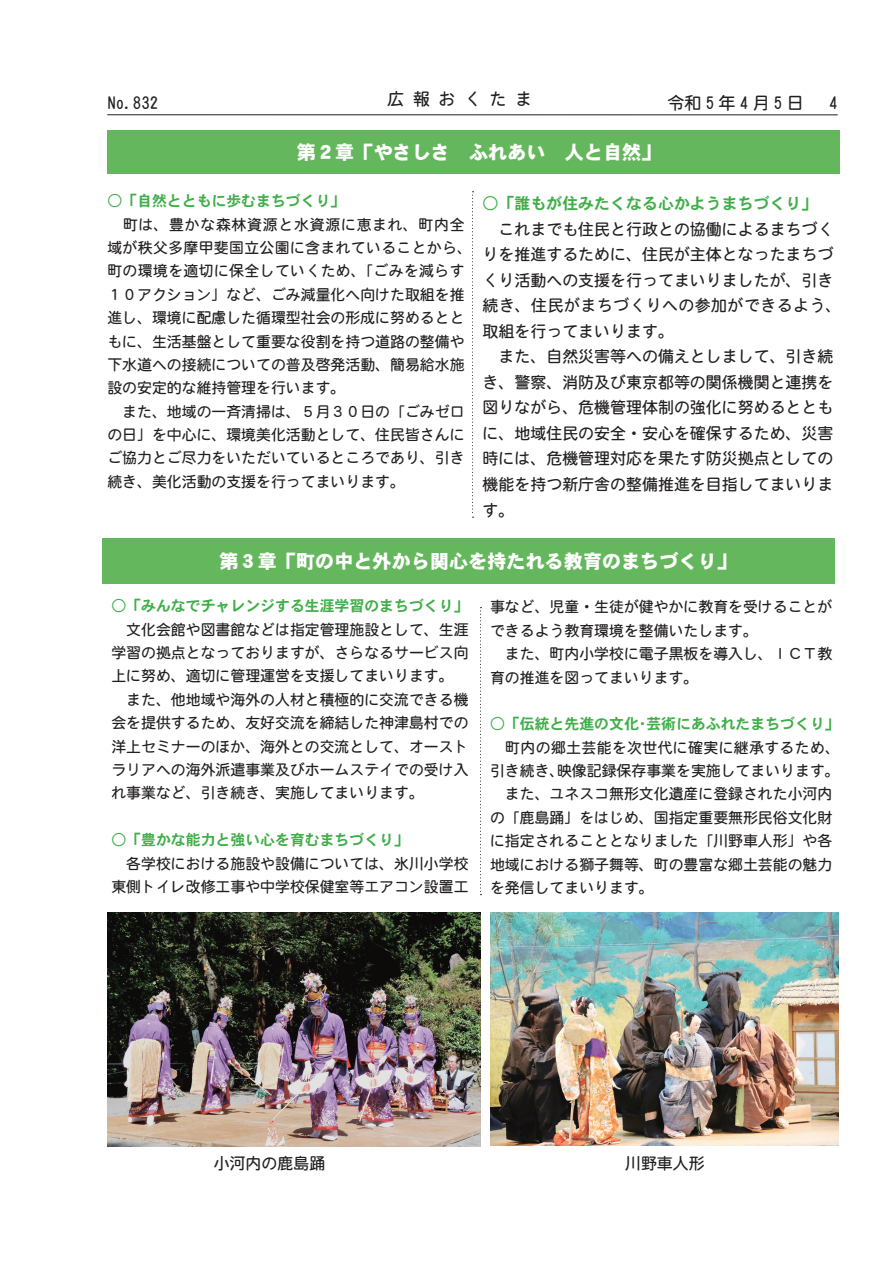
<style>
.page{position:relative;width:893px;height:1263px;background:#fff}
.page>*{position:absolute;margin:0;border:0;box-sizing:border-box;transform-origin:0 0}
.t1{font:19.2px "DFHS Gothic W9 WIN RKSJ H";color:#fff}
.t2{font:16.95px "DFHS Maru Gothic W4 WIN RKSJ H";letter-spacing:.25em;color:#231f20}
.t3{font:15.9px/25.5px "DFHS Maru Gothic W4 WIN RKSJ H";color:#231f20}
.t4{font:15.9px "DFHS Gothic W7 WIN RKSJ H";color:#40ae49}
.t5{font:14.85px/23.4px "DFHS Maru Gothic W4 WIN RKSJ H";color:#231f20}
.t6{font:14.85px "DFHS Gothic W7 WIN RKSJ H";color:#40ae49}
</style>
<div class="page">
<hr style="left:107px;top:115px;width:731px;height:1px;background:#231f20">
<svg style="left:480px;top:607px;width:1px;height:288px"></svg>
<svg style="left:472px;top:191px;width:1px;height:327px"></svg>
<div style="left:102px;top:538px;width:732px;height:46px;background:#65b75d"></div>
<div style="left:107px;top:130px;width:732px;height:43px;background:#65b75d"></div>
<img style="left:107px;top:912px;width:374px;height:235px">
<img style="left:490px;top:913px;width:349px;height:232px">
<p class="t2" style="left:107px;top:95px;width:53px">No.832</p>
<p class="t2" style="left:388px;top:90px;width:146px">広 報 お く た ま</p>
<p class="t2" style="left:668px;top:95px;width:138px">令和5年4月5日</p>
<p class="t2" style="left:829px;top:95px;width:10px">4</p>
<p class="t1" style="left:297px;top:143px;width:365px">第２章「やさしさ　ふれあい　人と自然」</p>
<p class="t6" style="left:107px;top:193px;width:240px">○「自然とともに歩むまちづくり」</p>
<p class="t5" style="left:107px;top:213px;width:366px;text-indent:16px">町は、豊かな森林資源と水資源に恵まれ、町内全域が秩父多摩甲斐国立公園に含まれていることから、町の環境を適切に保全していくため、「ごみを減らす<br>１０アクション」など、ごみ減量化へ向けた取組を推進し、環境に配慮した循環型社会の形成に努めるとともに、生活基盤として重要な役割を持つ道路の整備や下水道への接続についての普及啓発活動、簡易給水施設の安定的な維持管理を行います。<br>　また、地域の一斉清掃は、５月３０日の「ごみゼロの日」を中心に、環境美化活動として、住民皆さんにご協力とご尽力をいただいているところであり、引き続き、美化活動の支援を行ってまいります。</p>
<p class="t4" style="left:483px;top:196px;width:336px">○「誰もが住みたくなる心かようまちづくり」</p>
<p class="t3" style="left:483px;top:216px;width:360px">　これまでも住民と行政との協働によるまちづくりを推進するために、住民が主体となったまちづくり活動への支援を行ってまいりましたが、引き続き、住民がまちづくりへの参加ができるよう、取組を行ってまいります。<br>　また、自然災害等への備えとしまして、引き続き、警察、消防及び東京都等の関係機関と連携を図りながら、危機管理体制の強化に努めるとともに、地域住民の安全・安心を確保するため、災害時には、危機管理対応を果たす防災拠点としての機能を持つ新庁舎の整備推進を目指してまいります。</p>
<p class="t1" style="left:220px;top:551px;width:518px">第３章「町の中と外から関心を持たれる教育のまちづくり」</p>
<p class="t5" style="left:490px;top:595px;width:344px">事など、児童・生徒が健やかに教育を受けることができるよう教育環境を整備いたします。<br>　また、町内小学校に電子黒板を導入し、ＩＣＴ教育の推進を図ってまいります。</p>
<p class="t6" style="left:490px;top:716px;width:351px">○「伝統と先進の文化・芸術にあふれたまちづくり」</p>
<p class="t5" style="left:490px;top:736px;width:351px">　町内の郷土芸能を次世代に確実に継承するため、引き続き、映像記録保存事業を実施してまいります。　また、ユネスコ無形文化遺産に登録された小河内の「鹿島踊」をはじめ、国指定重要無形民俗文化財に指定されることとなりました「川野車人形」や各地域における獅子舞等、町の豊富な郷土芸能の魅力を発信してまいります。</p>
<p class="t6" style="left:111px;top:598px;width:359px">○「みんなでチャレンジする生涯学習のまちづくり」</p>
<p class="t5" style="left:111px;top:618px;width:359px;text-indent:15px">文化会館や図書館などは指定管理施設として、生涯学習の拠点となっておりますが、さらなるサービス向上に努め、適切に管理運営を支援してまいります。　また、他地域や海外の人材と積極的に交流できる機会を提供するため、友好交流を締結した神津島村での洋上セミナーのほか、海外との交流として、オーストラリアへの海外派遣事業及びホームステイでの受け入れ事業など、引き続き、実施してまいります。</p>
<p class="t6" style="left:111px;top:832px;width:299px">○「豊かな能力と強い心を育むまちづくり」</p>
<p class="t5" style="left:111px;top:851px;width:359px">　各学校における施設や設備については、氷川小学校東側トイレ改修工事や中学校保健室等エアコン設置工</p>
<p class="t3" style="left:214px;top:1151px;width:113px">小河内の鹿島踊</p>
<p class="t3" style="left:625px;top:1151px;width:81px">川野車人形</p>
</div>
